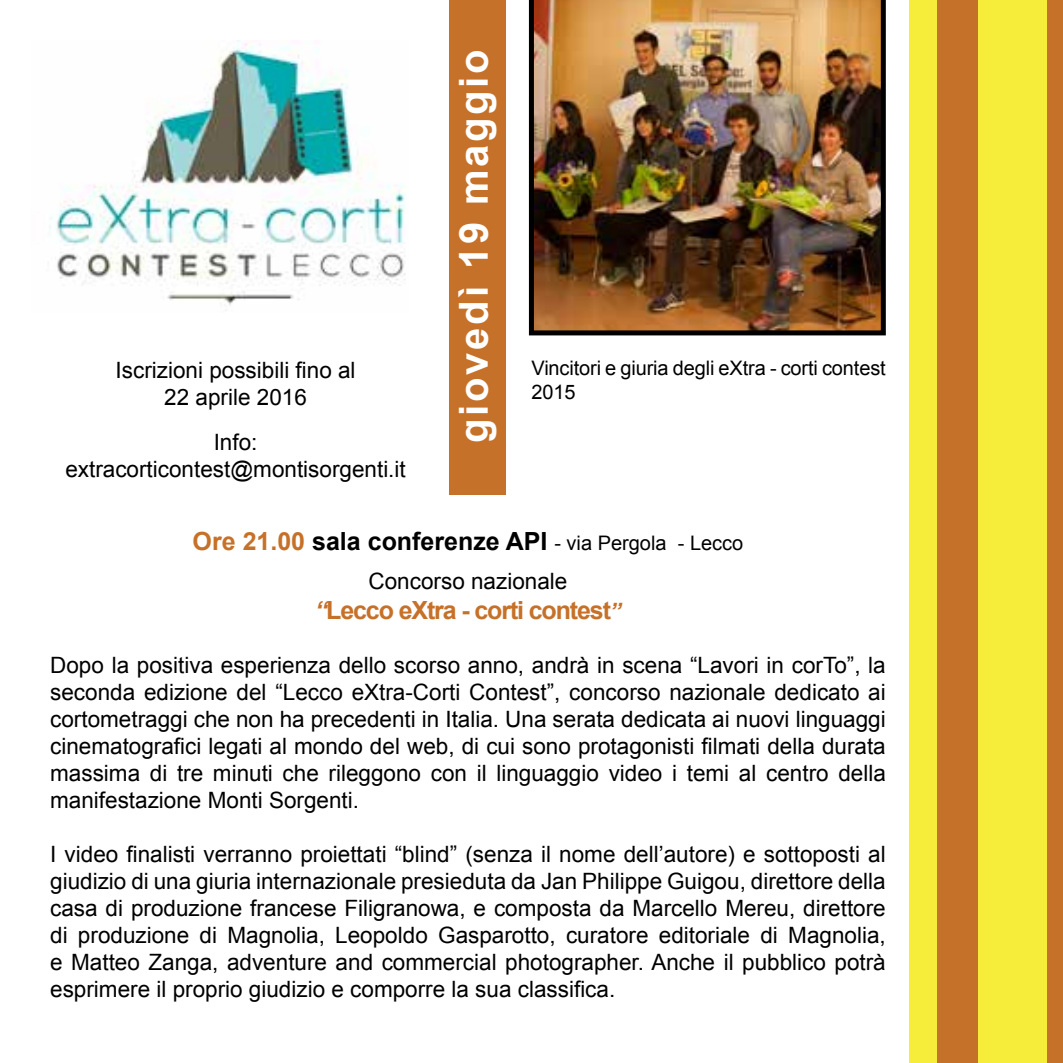
<style>
.page{position:relative;width:1063px;height:1063px;background:#fff}
.page>*{position:absolute;margin:0;border:0;box-sizing:border-box;transform-origin:0 0}
.t1{font:700 40px "Arial";letter-spacing:.07em;color:#fff}
.t2{font:700 25px "Arial";color:#000}
.t3{font:700 25px "Arial";letter-spacing:-.045em;color:#c67129}
.t4{font:22.5px/27px "Arial";color:#000;text-align:justify}
.t5{font:20px/24px "Arial";letter-spacing:-.005em;color:#000}
.s1{color:#c67129}
.s2{font-weight:400;font-size:20px}
.s3{font-style:italic}
.s4{font-style:italic;font-size:22.5px}
</style>
<div class="page">
<div style="left:936px;top:0;width:44px;height:1063px;background:#c67129"></div>
<div style="left:909px;top:0;width:28px;height:1063px;background:#f6ec3a"></div>
<div style="left:1046px;top:0;width:17px;height:1063px;background:#c67129"></div>
<div style="left:978px;top:0;width:68px;height:1063px;background:#f6ec3a"></div>
<div style="left:449px;top:0;width:57px;height:495px;background:#c67129"></div>
<img style="left:529px;top:0;width:357px;height:335px">
<img style="left:49px;top:41px;width:357px;height:265px">
<p class="t4" style="left:116px;top:357px;width:242px;text-align:center">Iscrizioni possibili fino al<br>22 aprile 2016</p>
<p class="t4" style="left:65px;top:429px;width:342px;text-align:center">Info: extracorticontest@montisorgenti.it</p>
<h1 class="t1" style="left:447px;top:443px;width:395px;rotate:-90deg">giovedì 19 maggio</h1>
<p class="t5" style="left:531px;top:356px;width:356px">Vincitori e giuria degli eXtra - corti contest<br>2015</p>
<p class="t2" style="left:193px;top:524px;width:552px"><span class="s1">Ore 21.00</span> sala conferenze API <span class="s2">- via Pergola - Lecco</span></p>
<p class="t4" style="left:369px;top:568px;width:200px">Concorso nazionale</p>
<p class="t3" style="left:315px;top:593px;width:308px"><span class="s3">“</span>Lecco eXtra - corti contest<span class="s4">”</span></p>
<p class="t4" style="left:50px;top:652px;width:837px">Dopo la positiva esperienza dello scorso anno, andrà in scena “Lavori in corTo”, la seconda edizione del “Lecco eXtra-Corti Contest”, concorso nazionale dedicato ai cortometraggi che non ha precedenti in Italia. Una serata dedicata ai nuovi linguaggi cinematografici legati al mondo del web, di cui sono protagonisti filmati della durata massima di tre minuti che rileggono con il linguaggio video i temi al centro della manifestazione Monti Sorgenti.</p>
<p class="t4" style="left:50px;top:841px;width:837px">I video finalisti verranno proiettati “blind” (senza il nome dell’autore) e sottoposti al giudizio di una giuria internazionale presieduta da Jan Philippe Guigou, direttore della casa di produzione francese Filigranowa, e composta da Marcello Mereu, direttore di produzione di Magnolia, Leopoldo Gasparotto, curatore editoriale di Magnolia, e Matteo Zanga, adventure and commercial photographer. Anche il pubblico potrà esprimere il proprio giudizio e comporre la sua classifica.</p>
</div>
